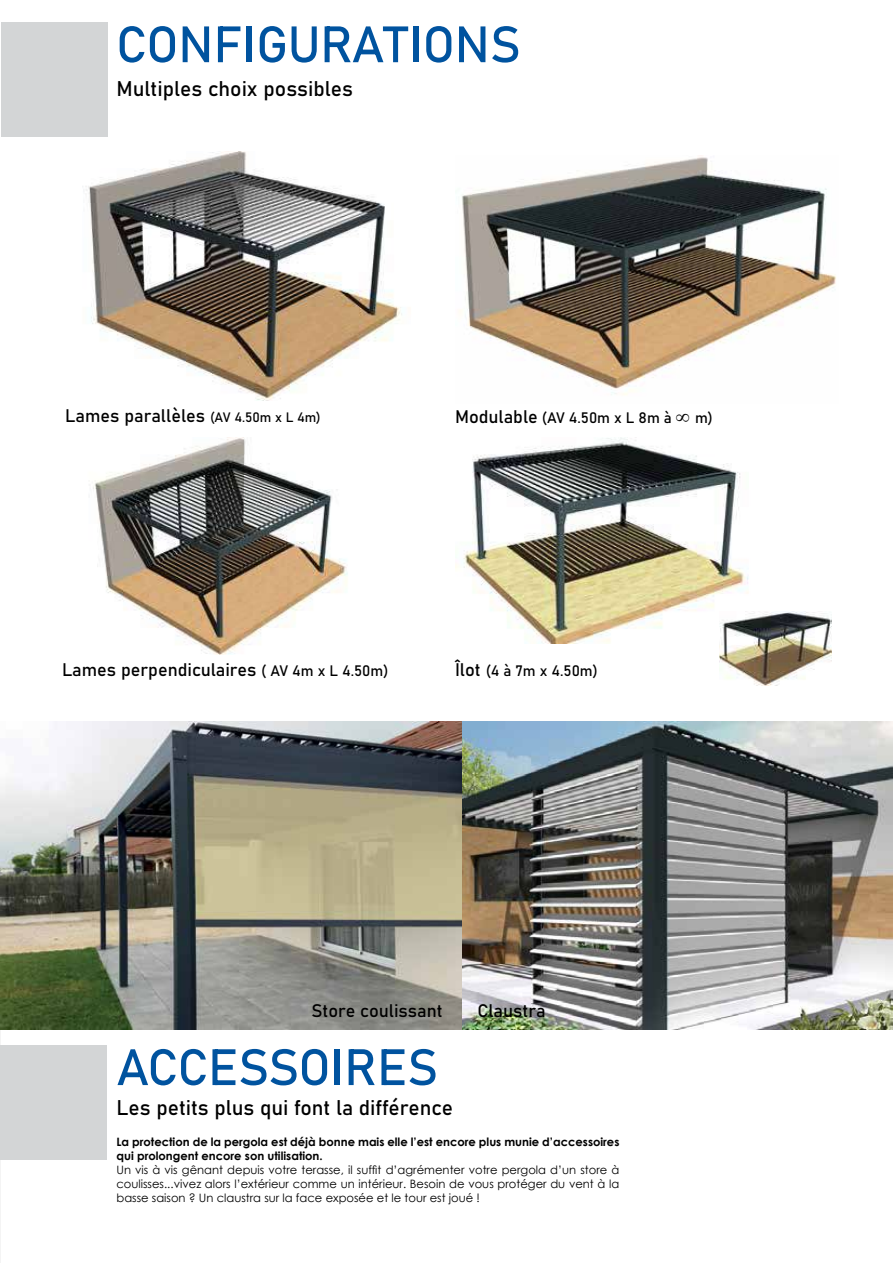
<style>
.page{position:relative;width:893px;height:1263px;background:#fff}
.page>*{position:absolute;margin:0;border:0;box-sizing:border-box;transform-origin:0 0}
.t1{font:50.4px "Bahnschrift";letter-spacing:-.01em;color:#00539f}
.t2{font:21px "Bahnschrift";color:#000}
.t3{font:18px "Bahnschrift";color:#000}
.t4{font:15px "Bahnschrift";color:#000}
.t5{font:11.55px/13.8px "Century Gothic";color:#000;text-align:justify}
.t6{font:700 11.55px/13.8px "Century Gothic";color:#000}
.s1{font-size:13.5px}
.s2{font-size:18px}
.s3{font-size:15px}
</style>
<div class="page">
<img style="left:0;top:721px;width:893px;height:308px">
<img style="left:82px;top:152px;width:320px;height:248px">
<img style="left:459px;top:157px;width:377px;height:238px">
<img style="left:93px;top:438px;width:255px;height:217px">
<img style="left:455px;top:438px;width:294px;height:205px">
<div style="left:0;top:1046px;width:107px;height:114px;background:#d3d5d6"></div>
<div style="left:1px;top:22px;width:106px;height:114px;background:#d3d5d6"></div>
<img style="left:719px;top:611px;width:112px;height:75px">
<h1 class="t1" style="left:116px;top:13px;width:406px">CONFIGURATIONS</h1>
<h2 class="t2" style="left:116px;top:75px;width:238px">Multiples choix possibles</h2>
<h3 class="t3" style="left:65px;top:404px;width:257px">Lames parallèles <span class="s1">(AV 4.50m x L 4m)</span></h3>
<p class="t4" style="left:455px;top:409px;width:259px"><span class="s2">Modulable</span> (AV 4.50m x L 8m à ∞ m)</p>
<h3 class="t3" style="left:62px;top:659px;width:328px">Lames perpendiculaires <span class="s3">( AV 4m x L 4.50m)</span></h3>
<p class="t4" style="left:455px;top:662px;width:144px"><span class="s2">Îlot</span> (4 à 7m x 4.50m)</p>
<h3 class="t3" style="left:311px;top:999px;width:133px">Store coulissant</h3>
<h3 class="t3" style="left:477px;top:999px;width:70px">Claustra</h3>
<h1 class="t1" style="left:116px;top:1035px;width:323px">ACCESSOIRES</h1>
<h2 class="t2" style="left:116px;top:1095px;width:338px">Les petits plus qui font la différence</h2>
<p class="t6" style="left:116px;top:1134px;width:504px">La protection de la pergola est déjà bonne mais elle l’est encore plus munie d’accessoires qui prolongent encore son utilisation.</p>
<p class="t5" style="left:116px;top:1162px;width:504px">Un vis à vis gênant depuis votre terasse, il suffit d’agrémenter votre pergola d’un store à coulisses...vivez alors l’extérieur comme un intérieur. Besoin de vous protéger du vent à la basse saison ? Un claustra sur la face exposée et le tour est joué !</p>
</div>
